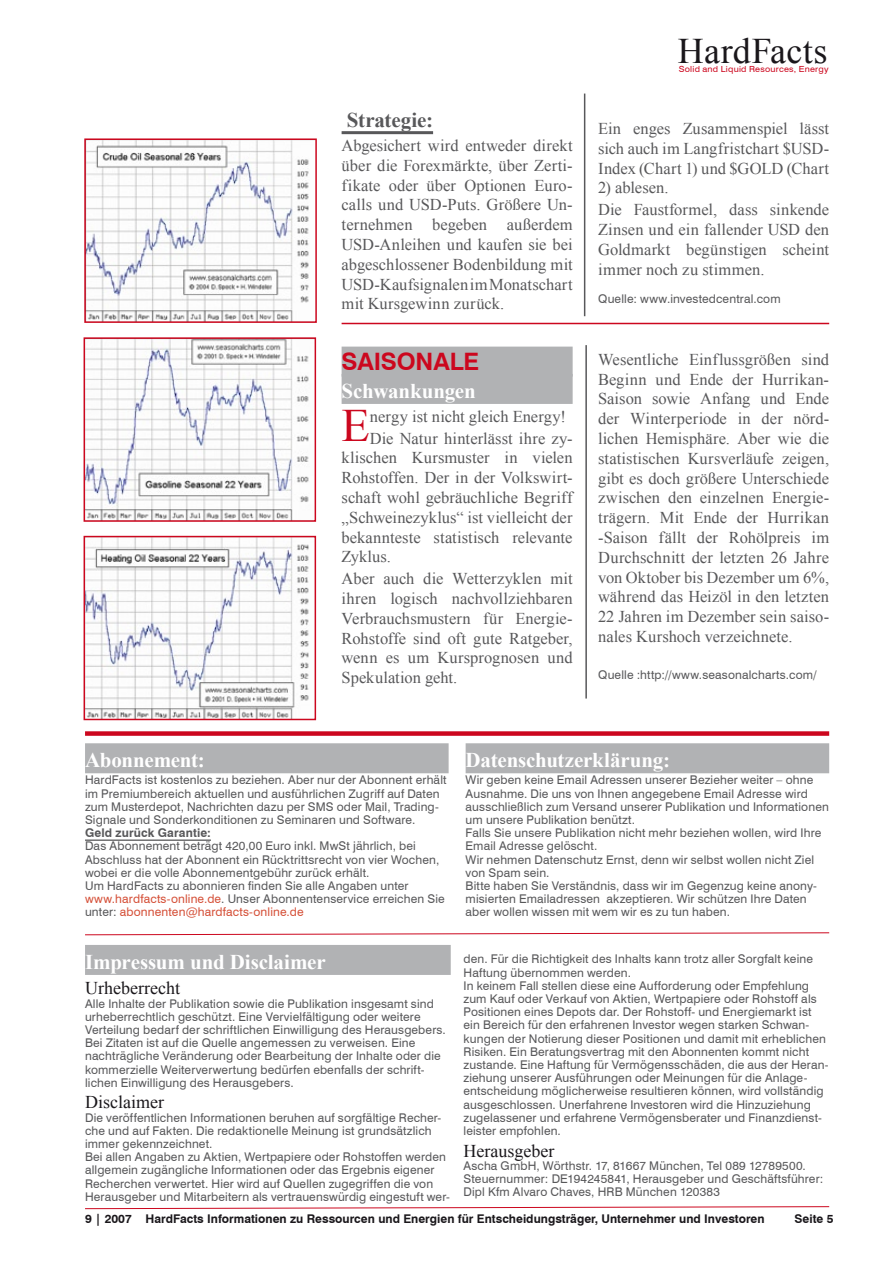
<style>
.page{position:relative;width:893px;height:1263px;background:#fff}
.page>*{position:absolute;margin:0;border:0;box-sizing:border-box;transform-origin:0 0}
.t1{font:46.35px "Times New Roman";color:#cc071e}
.t2{font:36px "Times New Roman";letter-spacing:.01em;color:#1a171b}
.t3{font:700 24px "Swiss 721 BT";letter-spacing:-.005em;color:#cc071e}
.t4{font:700 21px "Times New Roman";letter-spacing:-.01em;color:#fff}
.t5{font:700 21px "Times New Roman";letter-spacing:-.005em;color:#58585a}
.t6{font:18px "Times New Roman";color:#1a171b}
.t7{font:16.5px/19.8px "Times New Roman";color:#58585a;text-align:justify}
.t8{font:12px/13.2px "Swiss 721 BT";letter-spacing:.01em;color:#58585a}
.t9{font:700 12px "Swiss 721 BT";color:#1a171b}
.t10{font:700 12px "Swiss 721 BT";letter-spacing:.01em;color:#58585a}
.t11{font:8.4px "Swiss 721 BT";letter-spacing:.025em;color:#cc071e;scale:1.07 1}
.s1{color:#d55038}
</style>
<div class="page">
<div style="left:85px;top:945px;width:366px;height:30px;background:#b1b2b4"></div>
<div style="left:85px;top:743px;width:364px;height:30px;background:#b1b2b4"></div>
<hr style="left:85px;top:839px;width:126px;height:2px;background:#58585a">
<div style="left:466px;top:743px;width:363px;height:30px;background:#b1b2b4"></div>
<svg style="left:85px;top:932px;width:745px;height:3px"></svg>
<div style="left:85px;top:731px;width:744px;height:5px;background:#cc071e"></div>
<hr style="left:342px;top:323px;width:487px;height:1px;background:#cc071e">
<hr style="left:585px;top:345px;width:2px;height:353px;background:#58585a">
<svg style="left:85px;top:1206px;width:745px;height:3px"></svg>
<div style="left:342px;top:347px;width:231px;height:30px;background:#b1b2b4"></div>
<div style="left:342px;top:374px;width:231px;height:30px;background:#b1b2b4"></div>
<img style="left:87px;top:141px;width:222px;height:179px">
<div style="left:84px;top:138px;width:233px;height:185px;border:2px solid #cc071e"></div>
<img style="left:87px;top:340px;width:222px;height:179px">
<div style="left:84px;top:337px;width:232px;height:185px;border:2px solid #cc071e"></div>
<img style="left:87px;top:539px;width:222px;height:178px">
<div style="left:84px;top:536px;width:232px;height:184px;border:2px solid #cc071e"></div>
<hr style="left:342px;top:131px;width:91px;height:3px;background:#58585a">
<hr style="left:584px;top:94px;width:1px;height:222px;background:#58585a">
<h3 class="t5" style="left:347px;top:105px;width:88px">Strategie:</h3>
<p class="t7" style="left:342px;top:135px;width:233px">Abgesichert wird entweder direkt über die Forexmärkte, über Zerti&shy;fikate oder über Optionen Euro&shy;calls und USD-Puts. Größere Un&shy;ternehmen begeben außerdem USD-Anleihen und kaufen sie bei abgeschlossener Bodenbildung mit USD-Kaufsignalen im Monatschart mit Kursgewinn zurück.</p>
<h3 class="t3" style="left:342px;top:347px;width:139px">Sai sonale</h3>
<h3 class="t4" style="left:342px;top:376px;width:136px">Schwankungen</h3>
<h1 class="t1" style="left:342px;top:395px;width:30px">E</h1>
<h3 class="t7" style="left:370px;top:405px;width:204px;line-height:21.9px">nergy ist nicht gleich Energy!<br>Die Natur hinterlässt ihre zy-</h3>
<h3 class="t7" style="left:342px;top:448px;width:233px">klischen Kursmuster in vielen Rohstoffen. Der in der Volkswirt&shy;schaft wohl gebräuchliche Begriff „Schweinezyklus“ ist vielleicht der bekannteste statistisch relevante Zyklus.</h3>
<h3 class="t7" style="left:342px;top:569px;width:233px">Aber auch die Wetterzyklen mit ihren logisch nachvollziehbaren Verbrauchsmustern für Energie-Rohstoffe sind oft gute Ratgeber, wenn es um Kursprognosen und Spekulation geht.</h3>
<h2 class="t2" style="left:678px;top:27px;width:151px">HardFacts</h2>
<p class="t11" style="left:679px;top:64px;width:142px">Solid and Liquid Resources, Energy</p>
<h3 class="t7" style="left:598px;top:118px;width:233px">Ein enges Zusammenspiel lässt sich auch im Langfristchart $USD-Index (Chart 1) und $GOLD (Chart</h3>
<h3 class="t7" style="left:598px;top:177px;width:232px;line-height:21.9px">2) ablesen.<br>Die Faustformel, dass sinkende</h3>
<h3 class="t7" style="left:598px;top:219px;width:232px">Zinsen und ein fallender USD den Goldmarkt begünstigen scheint immer noch zu stimmen.</h3>
<p class="t8" style="left:598px;top:292px;width:184px">Quelle: www.investedcentral.com</p>
<p class="t7" style="left:598px;top:349px;width:233px">Wesentliche Einflussgrößen sind Beginn und Ende der Hurrikan-Saison sowie Anfang und Ende der Winterperiode in der nörd&shy;lichen Hemisphäre. Aber wie die statistischen Kursverläufe zeigen, gibt es doch größere Unterschiede zwischen den einzelnen Energie&shy;trägern. Mit Ende der Hurrikan -Saison fällt der Rohölpreis im Durchschnitt der letzten 26 Jahre von Oktober bis Dezember um 6%, während das Heizöl in den letzten 22 Jahren im Dezember sein saiso&shy;nales Kurshoch verzeichnete.</p>
<p class="t8" style="left:598px;top:668px;width:220px">Quelle :http://www.seasonalcharts.com/</p>
<h3 class="t4" style="left:85px;top:745px;width:121px">Abonnement:</h3>
<p class="t8" style="left:85px;top:773px;width:363px">HardFacts ist kostenlos zu beziehen. Aber nur der Abonnent erhält im Premiumbereich aktuellen und ausführlichen Zugriff auf Daten zum Musterdepot, Nachrichten dazu per SMS oder Mail, Trading-Signale und Sonderkonditionen zu Seminaren und Software.</p>
<p class="t10" style="left:85px;top:826px;width:127px">Geld zurück Garantie:</p>
<p class="t8" style="left:85px;top:839px;width:361px">Das Abonnement beträgt 420,00 Euro inkl. MwSt jährlich, bei Abschluss hat der Abonnent ein Rücktrittsrecht von vier Wochen, wobei er die volle Abonnementgebühr zurück erhält.<br>Um HardFacts zu abonnieren finden Sie alle Angaben unter <span class="s1">www.hardfacts-online.de</span>. Unser Abonnentenservice erreichen Sie unter: <span class="s1">abonnenten@hardfacts-online.de</span></p>
<h3 class="t4" style="left:466px;top:745px;width:206px">Datenschutzerklärung:</h3>
<p class="t8" style="left:466px;top:773px;width:365px">Wir geben keine Email Adressen unserer Bezieher weiter – ohne Ausnahme. Die uns von Ihnen angegebene Email Adresse wird ausschließlich zum Versand unserer Publikation und Informationen um unsere Publikation benützt.<br>Falls Sie unsere Publikation nicht mehr beziehen wollen, wird Ihre Email Adresse gelöscht.<br>Wir nehmen Datenschutz Ernst, denn wir selbst wollen nicht Ziel von Spam sein.<br>Bitte haben Sie Verständnis, dass wir im Gegenzug keine anony&shy;misierten Emailadressen akzeptieren. Wir schützen Ihre Daten aber wollen wissen mit wem wir es zu tun haben.</p>
<h3 class="t4" style="left:85px;top:947px;width:242px">Impressum und Disclaimer</h3>
<h3 class="t6" style="left:85px;top:976px;width:96px">Urheberrecht</h3>
<p class="t8" style="left:85px;top:997px;width:362px">Alle Inhalte der Publikation sowie die Publikation insgesamt sind urheberrechtlich geschützt. Eine Vervielfältigung oder weitere Verteilung bedarf der schriftlichen Einwilligung des Herausgebers.<br>Bei Zitaten ist auf die Quelle angemessen zu verweisen. Eine nachträgliche Veränderung oder Bearbeitung der Inhalte oder die kommerzielle Weiterverwertung bedürfen ebenfalls der schrift&shy;lichen Einwilligung des Herausgebers.</p>
<h3 class="t6" style="left:85px;top:1090px;width:80px">Disclaimer</h3>
<p class="t8" style="left:85px;top:1111px;width:366px">Die veröffentlichen Informationen beruhen auf sorgfältige Recher&shy;che und auf Fakten. Die redaktionelle Meinung ist grundsätzlich immer gekennzeichnet.<br>Bei allen Angaben zu Aktien, Wertpapiere oder Rohstoffen werden allgemein zugängliche Informationen oder das Ergebnis eigener Recherchen verwertet. Hier wird auf Quellen zugegriffen die von Herausgeber und Mitarbeitern als vertrauenswürdig eingestuft wer-</p>
<p class="t8" style="left:463px;top:952px;width:367px">den. Für die Richtigkeit des Inhalts kann trotz aller Sorgfalt keine Haftung übernommen werden.<br>In keinem Fall stellen diese eine Aufforderung oder Empfehlung zum Kauf oder Verkauf von Aktien, Wertpapiere oder Rohstoff als Positionen eines Depots dar. Der Rohstoff- und Energiemarkt ist ein Bereich für den erfahrenen Investor wegen starken Schwan&shy;kungen der Notierung dieser Positionen und damit mit erheblichen Risiken. Ein Beratungsvertrag mit den Abonnenten kommt nicht zustande. Eine Haftung für Vermögensschäden, die aus der Heran&shy;ziehung unserer Ausführungen oder Meinungen für die Anlage&shy;entscheidung möglicherweise resultieren können, wird vollständig ausgeschlossen. Unerfahrene Investoren wird die Hinzuziehung zugelassener und erfahrene Vermögensberater und Finanzdienst&shy;leister empfohlen.</p>
<h3 class="t6" style="left:463px;top:1138px;width:92px">Herausgeber</h3>
<p class="t8" style="left:463px;top:1159px;width:361px">Ascha GmbH, Wörthstr. 17, 81667 München, Tel 089 12789500.<br>Steuernummer: DE194245841, Herausgeber und Geschäftsführer:<br>Dipl Kfm Alvaro Chaves, HRB München 120383</p>
<p class="t9" style="left:85px;top:1211px;width:700px">9 | 2007 HardFacts Informationen zu Ressourcen und Energien für Entscheidungsträger, Unternehmer und Investoren S</p>
<p class="t9" style="left:803px;top:1211px;width:22px">eite</p>
</div>
